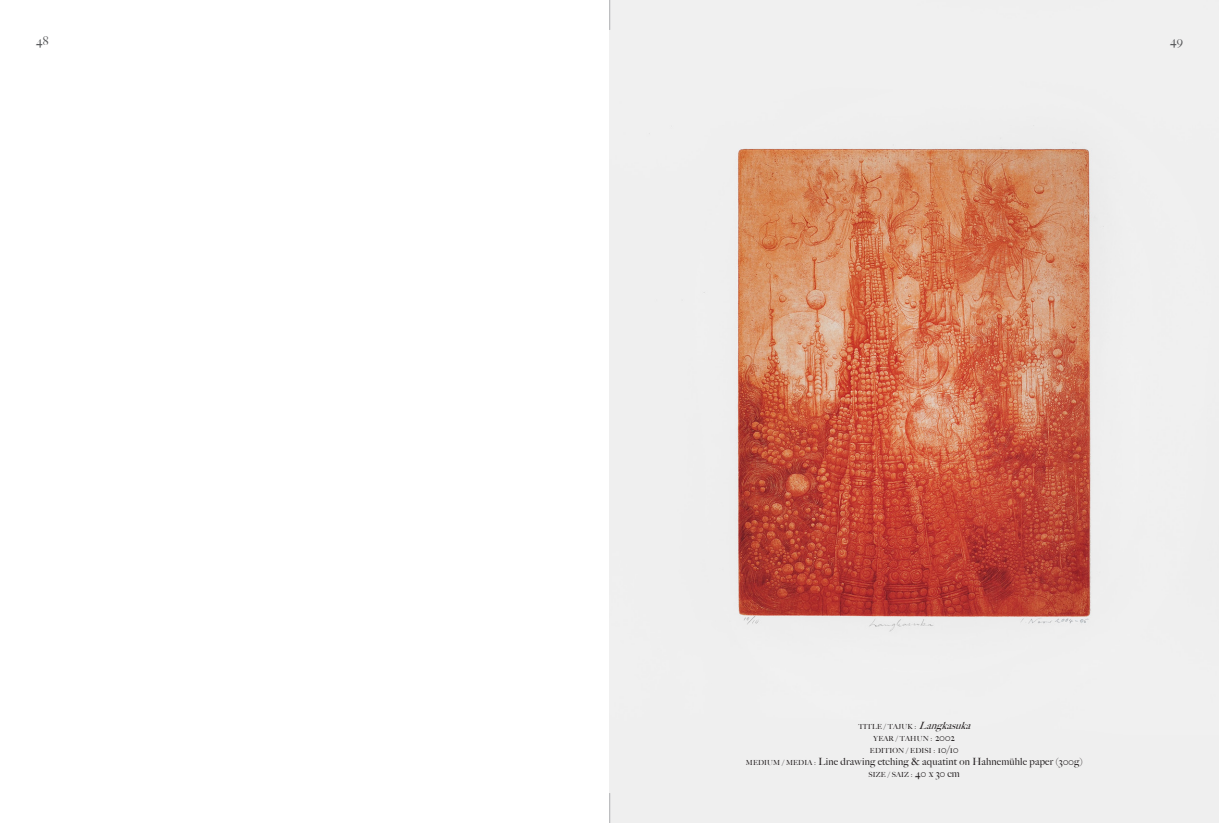
<style>
.page{position:relative;width:1219px;height:823px;background:#fff}
.page>*{position:absolute;margin:0;border:0;box-sizing:border-box;transform-origin:0 0}
.t1{font:500 12px "Big Caslon";color:#57585a}
.t2{font:500 10px "Big Caslon";letter-spacing:.015em;color:#231f20}
.t3{font:italic 500 10px "Big Caslon";color:#231f20}
.t4{font:500 7px "Big Caslon";letter-spacing:.025em;color:#231f20}
.s1{font-style:normal;font-size:7px}
.s2{font-size:7px}
</style>
<div class="page">
<img style="left:610px;top:0;width:609px;height:822px">
<hr style="left:609px;top:792px;width:1px;height:30px;background:#bcbdc0">
<hr style="left:609px;top:0;width:1px;height:30px;background:#bcbdc0">
<p class="t1" style="left:36px;top:31px;width:14px">48</p>
<p class="t1" style="left:1170px;top:31px;width:14px">49</p>
<p class="t4" style="left:858px;top:720px;width:11px">Title</p>
<p class="t3" style="left:884px;top:716px;width:93px"><span class="s1">/ T a j uk :</span> Langkasuka</p>
<p class="t4" style="left:874px;top:732px;width:7px">Year</p>
<p class="t4" style="left:896px;top:732px;width:17px">/ Tahun</p>
<p class="t2" style="left:931px;top:728px;width:26px"><span class="s2">:</span> 2002</p>
<p class="t4" style="left:870px;top:744px;width:11px">Edition</p>
<p class="t4" style="left:906px;top:744px;width:15px">/ Edisi</p>
<p class="t2" style="left:933px;top:740px;width:27px"><span class="s2">:</span> 10/10</p>
<p class="t4" style="left:746px;top:756px;width:14px">Medium</p>
<p class="t4" style="left:782px;top:756px;width:17px">/ Media</p>
<p class="t2" style="left:814px;top:752px;width:270px"><span class="s2">:</span> Line drawing etching &amp; aquatint on Hahnemühle paper (300g)</p>
<p class="t4" style="left:868px;top:768px;width:10px">Size</p>
<p class="t4" style="left:888px;top:768px;width:14px">/ Saiz</p>
<p class="t2" style="left:911px;top:764px;width:50px"><span class="s2">:</span> 40 x 30 cm</p>
</div>
